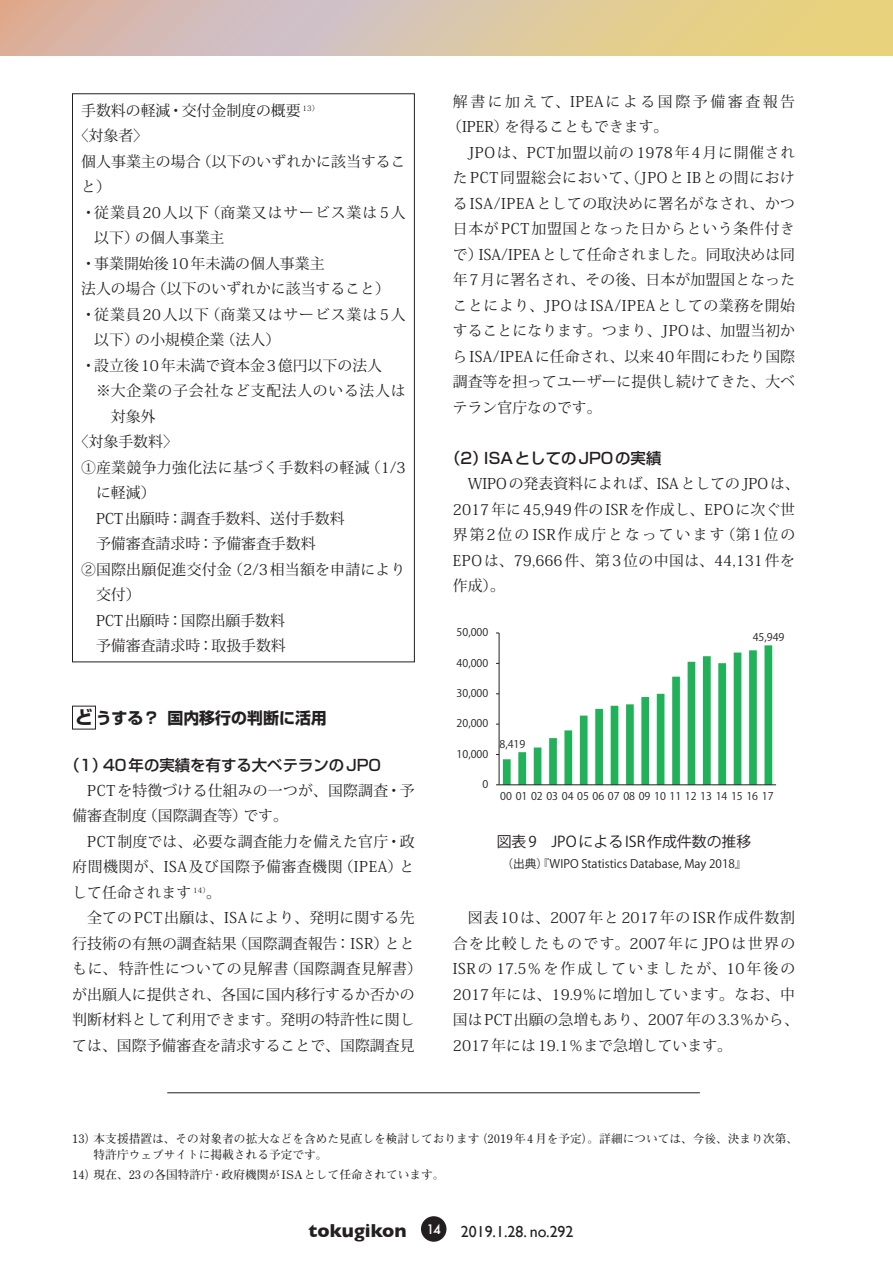
<style>
.page{position:relative;width:893px;height:1263px;background:#fff}
.page>*{position:absolute;margin:0;border:0;box-sizing:border-box;transform-origin:0 0}
.t1{font:15.9px "Gill Sans";color:#231f20}
.t2{font:700 15.9px "Shin Go Pro";color:#231f20}
.t3{font:500 15.45px "Shin Go Pro";color:#231f20}
.t4{font:14.85px/25.5px "Koz Min Pro";letter-spacing:.01em;color:#231f20}
.t5{font:14.85px/25.5px "Koz Min Pro";letter-spacing:.035em;color:#231f20}
.t6{font:14.85px/25.5px "Koz Min Pro";letter-spacing:.03em;color:#231f20}
.t7{font:14.85px "Koz Min Pro";letter-spacing:.045em;color:#231f20}
.t8{font:14.85px "Koz Min Pro";letter-spacing:.06em;color:#231f20}
.t9{font:14.85px "Koz Min Pro";letter-spacing:.04em;color:#231f20}
.t10{font:14.85px "Koz Min Pro";letter-spacing:.175em;color:#231f20}
.t11{font:14.85px "Koz Go Pro";color:#231f20}
.t12{font:700 11.7px/15.9px "Futo Min A101 Pro";color:#231f20}
.t13{font:11.7px "Koz Go Pro";color:#231f20}
.t14{font:10.65px "Koz Go Pro";color:#231f20}
.s1{font-size:18px}
.s2{font-weight:700;font-size:19.2px}
</style>
<div class="page">
<div style="left:421px;top:1216px;width:25px;height:26px;background:#231f20;border-radius:50%"></div>
<svg style="left:0;top:0;width:892px;height:55px;background:#dbc4a1"></svg>
<div style="left:72px;top:706px;width:24px;height:23px;border:1px solid #231f20"></div>
<hr style="left:167px;top:1092px;width:533px;height:1px;background:#231f20">
<hr style="left:499px;top:633px;width:1px;height:152px;background:#231f20">
<svg style="left:496px;top:645px;width:276px;height:140px"></svg>
<hr style="left:499px;top:784px;width:277px;height:1px;background:#231f20">
<p class="t4" style="left:81px;top:97px;width:239px">手数料の軽減・交付金制度の概要 <sup>13）</sup></p>
<p class="t4" style="left:74px;top:122px;width:76px">〈対象者〉</p>
<p class="t4" style="left:81px;top:148px;width:326px">個人事業主の場合（以下のいずれかに該当するこ</p>
<p class="t4" style="left:81px;top:173px;width:31px">と）</p>
<p class="t8" style="left:81px;top:202px;width:326px">・従業員20人以下（商業又はサービス業は5人</p>
<p class="t4" style="left:94px;top:224px;width:132px">以下）の個人事業主</p>
<p class="t4" style="left:81px;top:250px;width:245px">・事業開始後10年未満の個人事業主</p>
<p class="t4" style="left:81px;top:275px;width:310px">法人の場合（以下のいずれかに該当すること）</p>
<p class="t8" style="left:81px;top:304px;width:326px">・従業員20人以下（商業又はサービス業は5人</p>
<p class="t4" style="left:94px;top:326px;width:188px">以下）の小規模企業（法人）</p>
<p class="t4" style="left:81px;top:352px;width:302px">・設立後10年未満で資本金3億円以下の法人</p>
<p class="t7" style="left:81px;top:380px;width:326px">　※大企業の子会社など支配法人のいる法人は</p>
<p class="t4" style="left:111px;top:403px;width:46px">対象外</p>
<p class="t4" style="left:74px;top:428px;width:106px">〈対象手数料〉</p>
<p class="t4" style="left:81px;top:454px;width:326px">①産業競争力強化法に基づく手数料の軽減（1/3</p>
<p class="t4" style="left:96px;top:479px;width:61px">に軽減）</p>
<p class="t4" style="left:81px;top:505px;width:265px">　PCT出願時：調査手数料、送付手数料</p>
<p class="t4" style="left:81px;top:530px;width:236px">　予備審査請求時：予備審査手数料</p>
<p class="t4" style="left:81px;top:556px;width:326px">②国際出願促進交付金（2/3相当額を申請により</p>
<p class="t4" style="left:96px;top:582px;width:46px">交付）</p>
<p class="t4" style="left:81px;top:607px;width:205px">　PCT出願時：国際出願手数料</p>
<p class="t4" style="left:81px;top:633px;width:206px">　予備審査請求時：取扱手数料</p>
<p class="t2" style="left:75px;top:705px;width:253px"><span class="s1">ど</span>うする？国内移行の判断に活用</p>
<p class="t3" style="left:65px;top:752px;width:318px">（1）40年の実績を有する大ベテランのJPO</p>
<p class="t4" style="left:72px;top:777px;width:351px">　PCTを特徴づける仕組みの一つが、国際調査・予備審査制度（国際調査等）です。<br>　PCT制度では、必要な調査能力を備えた官庁・政府間機関が、ISA及び国際予備審査機関（IPEA）として任命されます <sup>14）</sup>。<br>　全てのPCT出願は、ISAにより、発明に関する先行技術の有無の調査結果（国際調査報告：ISR）とともに、特許性についての見解書（国際調査見解書）が出願人に提供され、各国に国内移行するか否かの判断材料として利用できます。発明の特許性に関しては、国際予備審査を請求することで、国際調査見</p>
<p class="t10" style="left:453px;top:91px;width:344px">解書に加えて、IPEAによる国際予備審査報告</p>
<p class="t4" style="left:447px;top:113px;width:223px">（IPER）を得ることもできます。</p>
<p class="t7" style="left:453px;top:142px;width:344px">　JPOは、PCT加盟以前の 1978年4月に開催され</p>
<p class="t9" style="left:453px;top:167px;width:344px">た PCT同盟総会において、（JPOと IBとの間におけ</p>
<p class="t4" style="left:453px;top:190px;width:344px">る ISA/IPEAとしての取決めに署名がなされ、かつ</p>
<p class="t7" style="left:453px;top:218px;width:344px">日本がPCT加盟国となった日からという条件付き</p>
<p class="t4" style="left:453px;top:241px;width:344px">で）ISA/IPEAとして任命されました。同取決めは同</p>
<p class="t4" style="left:453px;top:266px;width:344px">年7月に署名され、その後、日本が加盟国となった</p>
<p class="t5" style="left:453px;top:292px;width:344px">ことにより、JPOは ISA/IPEAとしての業務を開始</p>
<p class="t4" style="left:453px;top:317px;width:344px">することになります。つまり、JPOは、加盟当初か</p>
<p class="t4" style="left:453px;top:343px;width:344px">らISA/IPEAに任命され、以来40年間にわたり国際</p>
<p class="t4" style="left:453px;top:369px;width:344px">調査等を担ってユーザーに提供し続けてきた、大ベ</p>
<p class="t4" style="left:453px;top:394px;width:150px">テラン官庁なのです。</p>
<p class="t3" style="left:445px;top:446px;width:218px">（2）ISAとしてのJPOの実績</p>
<p class="t6" style="left:453px;top:471px;width:348px">　WIPOの発表資料によれば、ISAとしてのJPOは、<br>2017年に45,949件のISRを作成し、EPOに次ぐ世界第2位のISR作成庁となっています（第1位の<br>EPOは、79,666件、第3位の中国は、44,131件を作成）。</p>
<p class="t14" style="left:457px;top:625px;width:33px">50,000</p>
<p class="t14" style="left:457px;top:656px;width:33px">40,000</p>
<p class="t14" style="left:457px;top:686px;width:33px">30,000</p>
<p class="t14" style="left:457px;top:717px;width:33px">20,000</p>
<p class="t14" style="left:457px;top:747px;width:33px">10,000</p>
<p class="t14" style="left:482px;top:777px;width:7px">0</p>
<p class="t14" style="left:500px;top:737px;width:27px">8,419</p>
<p class="t14" style="left:753px;top:630px;width:33px">45,949</p>
<p class="t14" style="left:500px;top:789px;width:275px">00 01 02 03 04 05 06 07 08 09 10 11 12 13 14 15 16 17</p>
<p class="t11" style="left:497px;top:832px;width:256px">図表 9　JPO による ISR 作成件数の推移</p>
<p class="t13" style="left:501px;top:856px;width:247px">（出典）『WIPO Statistics Database, May 2018』</p>
<p class="t5" style="left:453px;top:904px;width:348px">　図表10は、2007年と 2017年の ISR作成件数割合を比較したものです。2007年にJPOは世界の<br>ISRの17.5％を作成していましたが、10年後の<br>2017年には、19.9％に増加しています。なお、中国はPCT出願の急増もあり、2007年の3.3％から、<br>2017年には19.1％まで急増しています。</p>
<p class="t12" style="left:94px;top:1129px;width:706px;text-indent:-21px">13）本支援措置は、その対象者の拡大などを含めた見直しを検討しております（2019年4月を予定）。詳細については、今後、決まり次第、特許庁ウェブサイトに掲載される予定です。</p>
<p class="t12" style="left:72px;top:1165px;width:374px">14）現在、23の各国特許庁・政府機関がISAとして任命されています。</p>
<p class="t1" style="left:309px;top:1222px;width:266px"><span class="s2">tokugikon</span> <sup>14</sup> 2019.1.28. no.292</p>
</div>
